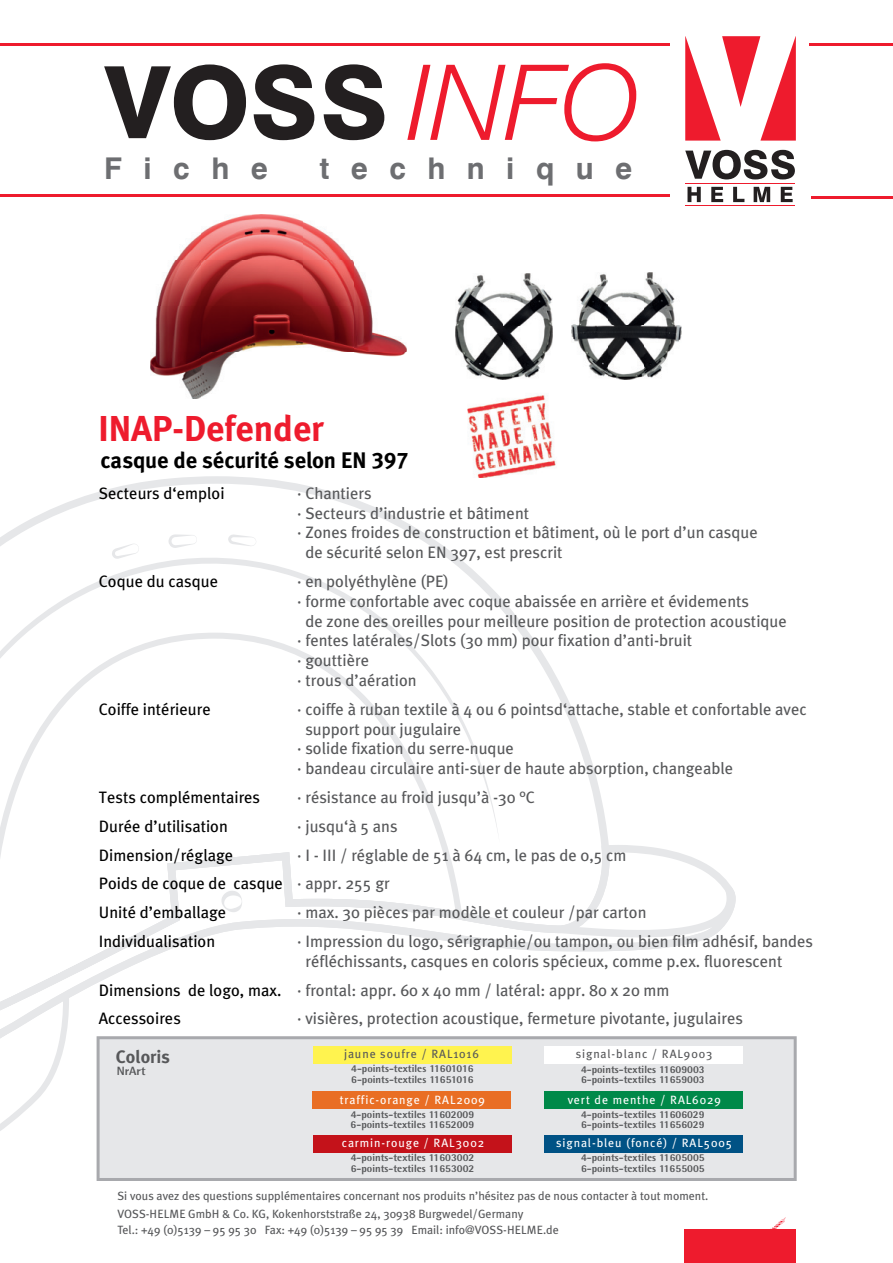
<style>
.page{position:relative;width:893px;height:1263px;background:#fff}
.page>*{position:absolute;margin:0;border:0;box-sizing:border-box;transform-origin:0 0}
.t1{font:italic 300 105.15px "Helvetica Neue LT Com";color:#ee1b2d}
.t2{font:700 36px "Meta";color:#ee1b2d}
.t3{font:700 30px "Swiss 721 BT";letter-spacing:.715em;color:#6d6e71}
.t4{font:22.5px "Meta Bold Turk LF";letter-spacing:-.01em;color:#000}
.t5{font:700 18px "Meta Plus";color:#57585a}
.t6{font:16.5px/28.8px "Meta Plus";color:#57585a}
.t7{font:16.5px/28.8px "Meta Plus";color:#000}
.t8{font:12px/16.5px "Meta Plus";color:#57585a}
.t9{font:12px "Meta Plus";letter-spacing:.075em;color:#fff}
.t10{font:12px "Meta Plus";letter-spacing:.075em;color:#57585a}
.t11{font:800 12px "AT Rotis Semi Sans";color:#57585a}
.t12{font:800 10.5px "AT Rotis Semi Sans";color:#57585a}
</style>
<div class="page">
<svg style="left:0;top:1083px;width:50px;height:48px"></svg>
<svg style="left:43px;top:845px;width:692px;height:238px"></svg>
<svg style="left:0;top:476px;width:609px;height:583px"></svg>
<svg style="left:0;top:555px;width:499px;height:343px"></svg>
<svg style="left:112px;top:543px;width:27px;height:16px"></svg>
<svg style="left:228px;top:534px;width:28px;height:12px"></svg>
<svg style="left:168px;top:534px;width:29px;height:14px"></svg>
<svg style="left:221px;top:891px;width:21px;height:21px"></svg>
<div style="left:684px;top:1229px;width:111px;height:34px;background:#ee1b2d"></div>
<svg style="left:770px;top:1218px;width:15px;height:11px"></svg>
<svg style="left:97px;top:1036px;width:699px;height:145px;background:#e1e1e3"></svg>
<div style="left:544px;top:1092px;width:198px;height:17px;background:#008949"></div>
<div style="left:544px;top:1135px;width:198px;height:17px;background:#005285"></div>
<div style="left:544px;top:1047px;width:198px;height:17px;background:#fff"></div>
<div style="left:313px;top:1046px;width:198px;height:17px;background:#fff34f"></div>
<div style="left:312px;top:1092px;width:199px;height:17px;background:#e96e24"></div>
<div style="left:313px;top:1135px;width:198px;height:17px;background:#c4121a"></div>
<hr style="left:0;top:43px;width:669px;height:3px;background:#ee1b2d">
<svg style="left:104px;top:64px;width:280px;height:76px"></svg>
<svg style="left:685px;top:36px;width:110px;height:105px"></svg>
<svg style="left:685px;top:150px;width:109px;height:29px"></svg>
<svg style="left:687px;top:187px;width:105px;height:15px"></svg>
<hr style="left:685px;top:183px;width:109px;height:1px;background:#ee1b2d">
<hr style="left:685px;top:205px;width:109px;height:1px;background:#ee1b2d">
<hr style="left:809px;top:43px;width:83px;height:2px;background:#ee1b2d">
<hr style="left:0;top:195px;width:669px;height:2px;background:#ee1b2d">
<hr style="left:811px;top:196px;width:81px;height:2px;background:#ee1b2d">
<img style="left:467px;top:395px;width:90px;height:83px">
<img style="left:150px;top:215px;width:256px;height:184px">
<img style="left:571px;top:273px;width:110px;height:106px">
<img style="left:455px;top:273px;width:97px;height:107px">
<h1 class="t1" style="left:407px;top:42px;width:233px">INFO</h1>
<h3 class="t3" style="left:104px;top:157px;width:165px">Fiche</h3>
<h3 class="t3" style="left:320px;top:157px;width:314px">technique</h3>
<h2 class="t2" style="left:98px;top:408px;width:227px">INAP-Defender</h2>
<h3 class="t4" style="left:100px;top:451px;width:310px">casque de sécurité selon EN 397</h3>
<p class="t7" style="left:99px;top:480px;width:127px">Secteurs d‘emploi</p>
<p class="t7" style="left:99px;top:568px;width:121px">Coque du casque</p>
<p class="t7" style="left:99px;top:696px;width:113px">Coiffe intérieure</p>
<p class="t7" style="left:99px;top:784px;width:186px">Tests complémentaires<br>Durée d’utilisation<br>Dimension/réglage<br>Poids de coque de casque<br>Unité d’emballage<br>Individualisation</p>
<p class="t7" style="left:99px;top:977px;width:184px">Dimensions de logo, max.<br>Accessoires</p>
<p class="t5" style="left:116px;top:1046px;width:56px">Coloris</p>
<p class="t11" style="left:117px;top:1067px;width:30px">NrArt</p>
<p class="t6" style="left:297px;top:480px;width:76px">· Chantiers</p>
<p class="t6" style="left:297px;top:500px;width:233px">· Secteurs d’industrie et bâtiment</p>
<p class="t6" style="left:297px;top:519px;width:462px">· Zones froides de construction et bâtiment, où le port d’un casque</p>
<p class="t6" style="left:305px;top:539px;width:259px">de sécurité selon EN 397, est prescrit</p>
<p class="t6" style="left:297px;top:568px;width:153px">· en polyéthylène (PE)</p>
<p class="t6" style="left:297px;top:588px;width:453px">· forme confortable avec coque abaissée en arrière et évidements</p>
<p class="t6" style="left:305px;top:608px;width:483px">de zone des oreilles pour meilleure position de protection acoustique</p>
<p class="t6" style="left:297px;top:627px;width:396px">· fentes latérales/Slots (30 mm) pour fixation d’anti-bruit</p>
<p class="t6" style="left:297px;top:647px;width:74px">· gouttière</p>
<p class="t6" style="left:297px;top:667px;width:121px">· trous d’aération</p>
<p class="t6" style="left:297px;top:696px;width:511px">· coiffe à ruban textile à 4 ou 6 pointsd‘attache, stable et confortable avec</p>
<p class="t6" style="left:305px;top:716px;width:157px">support pour jugulaire</p>
<p class="t6" style="left:297px;top:735px;width:218px">· solide fixation du serre-nuque</p>
<p class="t6" style="left:297px;top:755px;width:437px">· bandeau circulaire anti-suer de haute absorption, changeable</p>
<p class="t6" style="left:297px;top:784px;width:517px">· résistance au froid jusqu’à -30 °C<br>· jusqu‘à 5 ans<br>· I - III / réglable de 51 à 64 cm, le pas de 0,5 cm<br>· appr. 255 gr<br>· max. 30 pièces par modèle et couleur /par carton<br>· Impression du logo, sérigraphie/ou tampon, ou bien film adhésif, bandes</p>
<p class="t6" style="left:297px;top:948px;width:487px;text-indent:8px">réfléchissants, casques en coloris spécieux, comme p.ex. fluorescent · frontal: appr. 60 x 40 mm / latéral: appr. 80 x 20 mm<br>· visières, protection acoustique, fermeture pivotante, jugulaires</p>
<p class="t10" style="left:344px;top:1048px;width:136px">jaune soufre / RAL1016</p>
<p class="t10" style="left:575px;top:1048px;width:138px">signal-blanc / RAL9003</p>
<p class="t9" style="left:340px;top:1094px;width:147px">traffic-orange / RAL2009</p>
<p class="t12" style="left:351px;top:1065px;width:124px">4-points-textiles 11601016</p>
<p class="t12" style="left:581px;top:1065px;width:125px">4-points-textiles 11609003</p>
<p class="t12" style="left:351px;top:1075px;width:124px">6-points-textiles 11651016</p>
<p class="t12" style="left:581px;top:1076px;width:125px">6-points-textiles 11659003</p>
<p class="t9" style="left:567px;top:1094px;width:155px">vert de menthe / RAL6029</p>
<p class="t12" style="left:351px;top:1111px;width:125px">4-points-textiles 11602009</p>
<p class="t12" style="left:350px;top:1121px;width:125px">6-points-textiles 11652009</p>
<p class="t12" style="left:581px;top:1111px;width:125px">4-points-textiles 11606029</p>
<p class="t12" style="left:581px;top:1121px;width:125px">6-points-textiles 11656029</p>
<p class="t9" style="left:342px;top:1138px;width:144px">carmin-rouge / RAL3002</p>
<p class="t9" style="left:556px;top:1138px;width:177px">signal-bleu (foncé) / RAL5005</p>
<p class="t12" style="left:351px;top:1154px;width:125px">4-points-textiles 11603002</p>
<p class="t12" style="left:581px;top:1154px;width:125px">4-points-textiles 11605005</p>
<p class="t12" style="left:351px;top:1165px;width:125px">6-points-textiles 11653002</p>
<p class="t12" style="left:581px;top:1165px;width:125px">6-points-textiles 11655005</p>
<p class="t8" style="left:117px;top:1188px;width:592px">Si vous avez des questions supplémentaires concernant nos produits n’hésitez pas de nous contacter à tout moment.</p>
<p class="t8" style="left:117px;top:1206px;width:443px">VOSS-HELME GmbH &amp; Co. KG, Kokenhorststraße 24, 30938 Burgwedel/Germany<br>Tel.: +49 (0)5139 – 95 95 30 Fax: +49 (0)5139 – 95 95 39 Email: info@VOSS-HELME.de</p>
</div>
